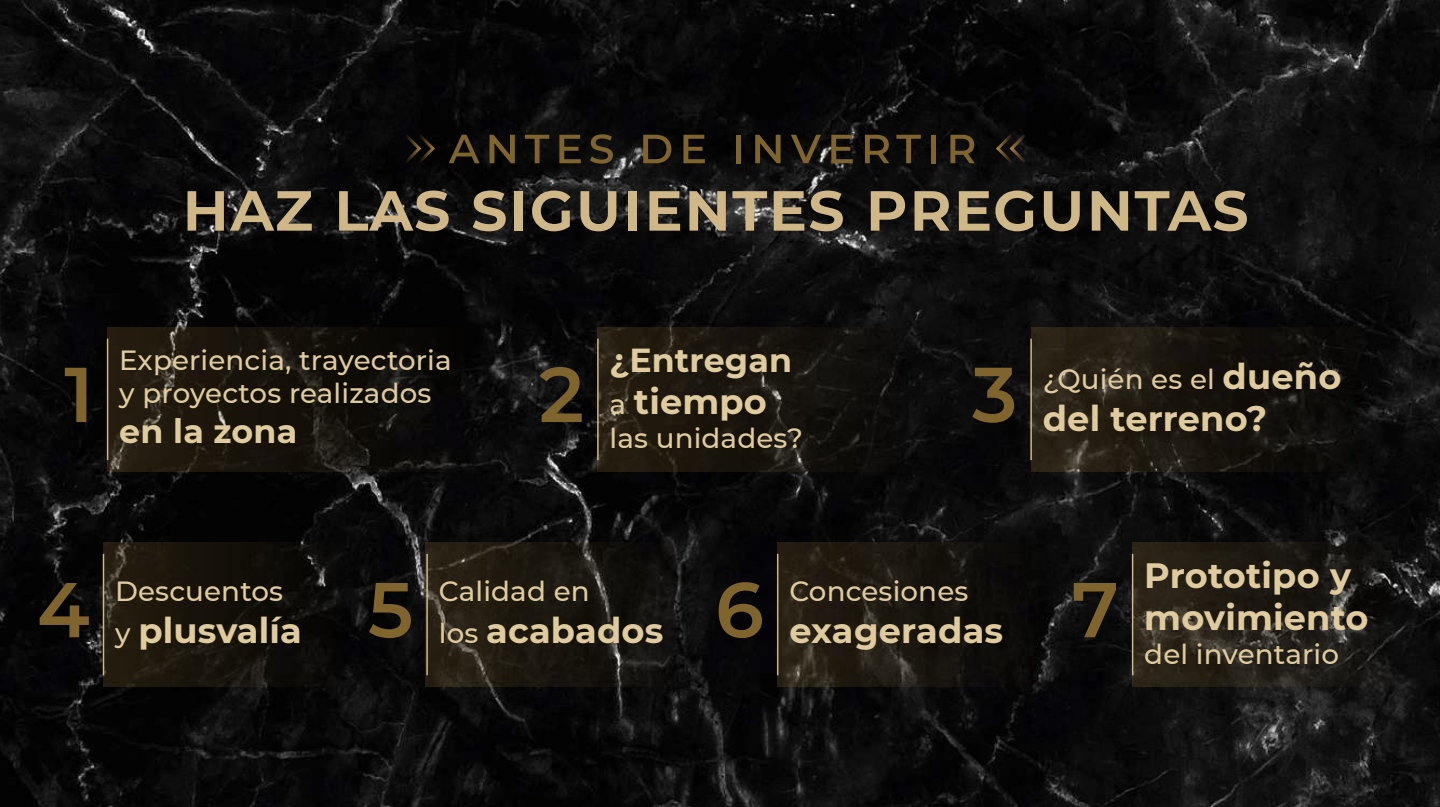
<style>
.page{position:relative;width:1440px;height:807px;background:#fff}
.page>*{position:absolute;margin:0;border:0;box-sizing:border-box;transform-origin:0 0}
.t1{font:600 77.55px "Montserrat";color:#80642d}
.t2{font:600 69px "Montserrat";letter-spacing:.005em;color:#d0b787}
.t3{font:500 50.25px "Montserrat";letter-spacing:.1em;color:#80642d}
.t4{font:700 35.1px/42.2px "Montserrat";letter-spacing:.005em;color:#dfcb9d}
.t5{font:700 33.3px "Montserrat";letter-spacing:.005em;color:#dfcb9d}
.t6{font:500 27.75px/33.3px "Montserrat";letter-spacing:.005em;color:#dfcb9d}
.s1{font-weight:500;font-size:27.75px}
.s2{font-weight:700;font-size:35.1px}
</style>
<div class="page">
<img style="left:0;top:0;width:1440px;height:807px">
<svg style="left:108px;top:328px;width:370px;height:143px;background:#18140d"></svg>
<svg style="left:104px;top:543px;width:246px;height:143px;background:#17130c"></svg>
<svg style="left:425px;top:543px;width:271px;height:143px;background:#1e1a13"></svg>
<svg style="left:778px;top:543px;width:270px;height:143px;background:#1d1811"></svg>
<svg style="left:1133px;top:543px;width:270px;height:143px;background:#25211a"></svg>
<svg style="left:598px;top:328px;width:321px;height:143px;background:#1a160f"></svg>
<svg style="left:1031px;top:328px;width:349px;height:143px;background:#1b1710"></svg>
<hr style="left:103px;top:554px;width:1px;height:121px;background:#d0b787">
<hr style="left:426px;top:554px;width:2px;height:121px;background:#d0b787">
<hr style="left:777px;top:554px;width:1px;height:121px;background:#d0b787">
<hr style="left:1132px;top:554px;width:1px;height:121px;background:#d0b787">
<hr style="left:107px;top:339px;width:1px;height:121px;background:#d0b787">
<hr style="left:597px;top:339px;width:2px;height:121px;background:#d0b787">
<hr style="left:1030px;top:339px;width:2px;height:121px;background:#d0b787">
<svg style="left:401px;top:131px;width:36px;height:35px"></svg>
<svg style="left:994px;top:131px;width:36px;height:35px"></svg>
<h3 class="t3" style="left:449px;top:110px;width:530px">ANTES DE INVERTIR</h3>
<h2 class="t2" style="left:182px;top:157px;width:1069px">HAZ LAS SIGUIENTES PREGUNTAS</h2>
<h1 class="t1" style="left:64px;top:340px;width:31px">1</h1>
<p class="t6" style="left:119px;top:343px;width:334px">Experiencia, trayectoria y proyectos realizados</p>
<p class="t5" style="left:119px;top:407px;width:179px">en la zona</p>
<h1 class="t1" style="left:539px;top:340px;width:47px">2</h1>
<p class="t5" style="left:610px;top:336px;width:184px">¿Entregan</p>
<p class="t4" style="left:610px;top:379px;width:159px"><span class="s1">a</span> tiempo</p>
<p class="t6" style="left:610px;top:420px;width:195px">las unidades?</p>
<h1 class="t1" style="left:972px;top:340px;width:47px">3</h1>
<p class="t6" style="left:1043px;top:361px;width:300px">¿Quién es el <span class="s2">dueño</span></p>
<p class="t4" style="left:1043px;top:395px;width:226px">del terreno?</p>
<p class="t4" style="left:115px;top:607px;width:300px"><span class="s1">y</span> plusvalía <sup>5</sup></p>
<p class="t6" style="left:439px;top:573px;width:152px">Calidad en</p>
<p class="t4" style="left:439px;top:607px;width:327px"><span class="s1">los</span> acabados <sup>6</sup></p>
<p class="t6" style="left:789px;top:573px;width:180px">Concesiones</p>
<h1 class="t1" style="left:37px;top:555px;width:54px">4</h1>
<p class="t6" style="left:115px;top:573px;width:169px">Descuentos</p>
<p class="t4" style="left:789px;top:607px;width:331px">exageradas <sup>7</sup></p>
<p class="t4" style="left:1144px;top:553px;width:226px">Prototipo y movimiento</p>
<p class="t6" style="left:1144px;top:636px;width:196px">del inventario</p>
</div>
